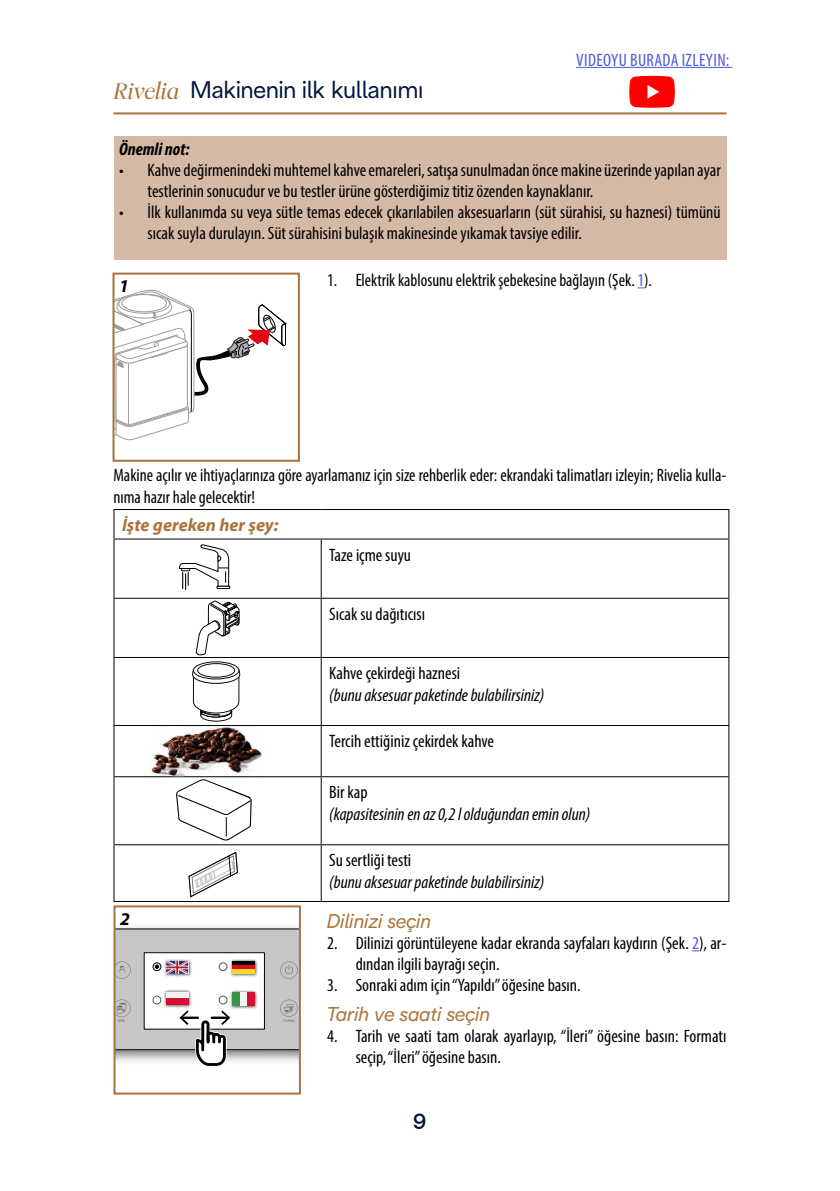
<style>
.page{position:relative;width:840px;height:1191px;background:#fff}
.page>*{position:absolute;margin:0;border:0;box-sizing:border-box;transform-origin:0 0}
.didascalie_-_titolo{font:24px "De Longhi Sans";color:#02183e}
.t1{font:500 22px "De Longhi Sans";color:#02183e}
.sottoparagrafo{font:italic 20px "De Longhi Sans";color:#aa743a}
.testo{font:condensed 18px/21px "Myriad Pro";color:#000}
.testo_corsivo{font:italic condensed 18px "Myriad Pro";color:#000}
.testo-2{font:condensed 18px "Myriad Pro";color:#000;scale:.96 1}
.testo-3{font:condensed 18px "Myriad Pro";letter-spacing:.02em;color:#4f5cd6}
.testo-4{font:italic 700 18px "Myriad Pro";color:#aa743a}
.pericoli{font:italic 700 condensed 18px "Myriad Pro";color:#000}
.numero_figura{font:italic 700 18px "Myriad Pro";color:#000}
.t2{font:3.8px "Noto Sans";color:#706f6f}
.s1{font-family:"De Longhi Serif";font-style:italic;color:#aa743a}
.s2{color:#4f5cd6}
</style>
<div class="page">
<hr style="left:113px;top:112px;width:613px;height:2px;background:#aa743a">
<div style="left:113px;top:136px;width:613px;height:123px;background:#d4b9a6"></div>
<svg style="left:115px;top:289px;width:172px;height:152px"></svg>
<div style="left:112px;top:273px;width:188px;height:189px;border:2px solid #aa743a"></div>
<hr style="left:113px;top:509px;width:208px;height:1px;background:#000">
<svg style="left:113px;top:510px;width:1px;height:28px"></svg>
<hr style="left:321px;top:509px;width:408px;height:1px;background:#000">
<svg style="left:728px;top:510px;width:1px;height:28px"></svg>
<hr style="left:113px;top:538px;width:208px;height:1px;background:#000">
<hr style="left:321px;top:538px;width:408px;height:1px;background:#000">
<hr style="left:113px;top:539px;width:1px;height:59px;background:#000">
<hr style="left:320px;top:539px;width:1px;height:59px;background:#000">
<hr style="left:728px;top:539px;width:1px;height:59px;background:#000">
<hr style="left:113px;top:598px;width:208px;height:1px;background:#000">
<hr style="left:113px;top:599px;width:1px;height:58px;background:#000">
<hr style="left:321px;top:598px;width:408px;height:1px;background:#000">
<hr style="left:320px;top:599px;width:1px;height:58px;background:#000">
<hr style="left:728px;top:599px;width:1px;height:58px;background:#000">
<hr style="left:113px;top:657px;width:208px;height:1px;background:#000">
<hr style="left:113px;top:658px;width:1px;height:67px;background:#000">
<hr style="left:321px;top:657px;width:408px;height:1px;background:#000">
<hr style="left:320px;top:658px;width:1px;height:67px;background:#000">
<hr style="left:728px;top:658px;width:1px;height:67px;background:#000">
<hr style="left:113px;top:725px;width:208px;height:1px;background:#000">
<hr style="left:113px;top:726px;width:1px;height:50px;background:#000">
<hr style="left:321px;top:725px;width:408px;height:1px;background:#000">
<hr style="left:320px;top:726px;width:1px;height:50px;background:#000">
<hr style="left:728px;top:726px;width:1px;height:50px;background:#000">
<hr style="left:113px;top:776px;width:208px;height:1px;background:#000">
<hr style="left:113px;top:777px;width:1px;height:67px;background:#000">
<hr style="left:321px;top:776px;width:408px;height:1px;background:#000">
<hr style="left:320px;top:777px;width:1px;height:67px;background:#000">
<hr style="left:728px;top:777px;width:1px;height:67px;background:#000">
<hr style="left:113px;top:844px;width:208px;height:1px;background:#000">
<hr style="left:113px;top:845px;width:1px;height:56px;background:#000">
<hr style="left:321px;top:844px;width:408px;height:1px;background:#000">
<hr style="left:320px;top:845px;width:1px;height:56px;background:#000">
<hr style="left:728px;top:845px;width:1px;height:56px;background:#000">
<hr style="left:113px;top:901px;width:208px;height:1px;background:#000">
<hr style="left:321px;top:901px;width:408px;height:1px;background:#000">
<svg style="left:179px;top:544px;width:51px;height:45px"></svg>
<svg style="left:195px;top:600px;width:45px;height:56px"></svg>
<svg style="left:192px;top:669px;width:48px;height:52px"></svg>
<svg style="left:193px;top:662px;width:46px;height:17px"></svg>
<div style="left:193px;top:661px;width:46px;height:18px;border:1px solid #0c0c0d;border-radius:50%"></div>
<div style="left:197px;top:663px;width:37px;height:14px;background:#fff;border-radius:50%"></div>
<div style="left:197px;top:663px;width:38px;height:14px;border:1px solid #0c0c0d;border-radius:50%"></div>
<img style="left:150px;top:726px;width:112px;height:50px">
<svg style="left:176px;top:779px;width:75px;height:61px"></svg>
<svg style="left:188px;top:851px;width:50px;height:46px"></svg>
<svg style="left:116px;top:928px;width:182px;height:138px"></svg>
<div style="left:113px;top:905px;width:188px;height:189px;border:2px solid #aa743a"></div>
<hr style="left:575px;top:67px;width:156px;height:1px;background:#4f5cd6">
<svg style="left:629px;top:76px;width:45px;height:32px"></svg>
<p class="didascalie_-_titolo" style="left:113px;top:75px;width:311px"><span class="s1">Rivelia</span> Makinenin ilk kullanımı</p>
<p class="testo-3" style="left:575px;top:49px;width:155px">VIDEOYU BURADA IZLEYIN:</p>
<p class="pericoli" style="left:119px;top:138px;width:72px">Önemli not:</p>
<p class="testo" style="left:147px;top:160px;width:574px;text-indent:-28px">• Kahve değirmenindeki muhtemel kahve emareleri, satışa sunulmadan önce makine üzerinde yapılan ayar testlerinin sonucudur ve bu testler ürüne gösterdiğimiz titiz özenden kaynaklanır.</p>
<p class="testo" style="left:147px;top:202px;width:574px;text-indent:-28px">• İlk kullanımda su veya sütle temas edecek çıkarılabilen aksesuarların (süt sürahisi, su haznesi) tümünü sıcak suyla durulayın. Süt sürahisini bulaşık makinesinde yıkamak tavsiye edilir.</p>
<p class="testo-2" style="left:327px;top:269px;width:339px">1. Elektrik kablosunu elektrik şebekesine bağlayın (Şek. <span class="s2">1</span>).</p>
<p class="numero_figura" style="left:119px;top:274px;width:11px">1</p>
<p class="testo" style="left:113px;top:464px;width:614px;line-height:21.6px">Makine açılır ve ihtiyaçlarınıza göre ayarlamanız için size rehberlik eder: ekrandaki talimatları izleyin; Rivelia kulla&shy;nıma hazır hale gelecektir!</p>
<p class="testo-4" style="left:122px;top:513px;width:158px">İşte gereken her şey:</p>
<p class="testo" style="left:329px;top:544px;width:83px">Taze içme suyu</p>
<p class="numero_figura" style="left:120px;top:907px;width:11px">2</p>
<p class="t2" style="left:118px;top:1018px;width:9px">Milk</p>
<p class="t2" style="left:283px;top:1018px;width:13px">Coffee</p>
<p class="testo" style="left:329px;top:603px;width:97px">Sıcak su dağıtıcısı</p>
<p class="testo" style="left:329px;top:662px;width:132px">Kahve çekirdeği haznesi</p>
<p class="testo_corsivo" style="left:329px;top:684px;width:216px">(bunu aksesuar paketinde bulabilirsiniz)</p>
<p class="testo" style="left:329px;top:730px;width:166px">Tercih ettiğiniz çekirdek kahve</p>
<p class="testo" style="left:329px;top:781px;width:40px">Bir kap</p>
<p class="testo_corsivo" style="left:329px;top:803px;width:262px">(kapasitesinin en az 0,2 l olduğundan emin olun)</p>
<p class="testo" style="left:329px;top:849px;width:83px">Su sertliği testi</p>
<p class="testo_corsivo" style="left:329px;top:871px;width:216px">(bunu aksesuar paketinde bulabilirsiniz)</p>
<p class="sottoparagrafo" style="left:327px;top:909px;width:106px">Dilinizi seçin</p>
<p class="testo" style="left:355px;top:932px;width:372px;text-indent:-28px">2. Dilinizi görüntüleyene kadar ekranda sayfaları kaydırın (Şek. <span class="s2">2</span>), ar&shy;dından ilgili bayrağı seçin.</p>
<p class="testo" style="left:327px;top:974px;width:255px">3. Sonraki adım için “Yapıldı” öğesine basın.</p>
<p class="sottoparagrafo" style="left:327px;top:1001px;width:165px">Tarih ve saati seçin</p>
<p class="testo" style="left:355px;top:1025px;width:372px;text-indent:-28px">4. Tarih ve saati tam olarak ayarlayıp, “İleri” öğesine basın: Formatı seçip, “İleri” öğesine basın.</p>
<p class="t1" style="left:413px;top:1108px;width:15px">9</p>
</div>
